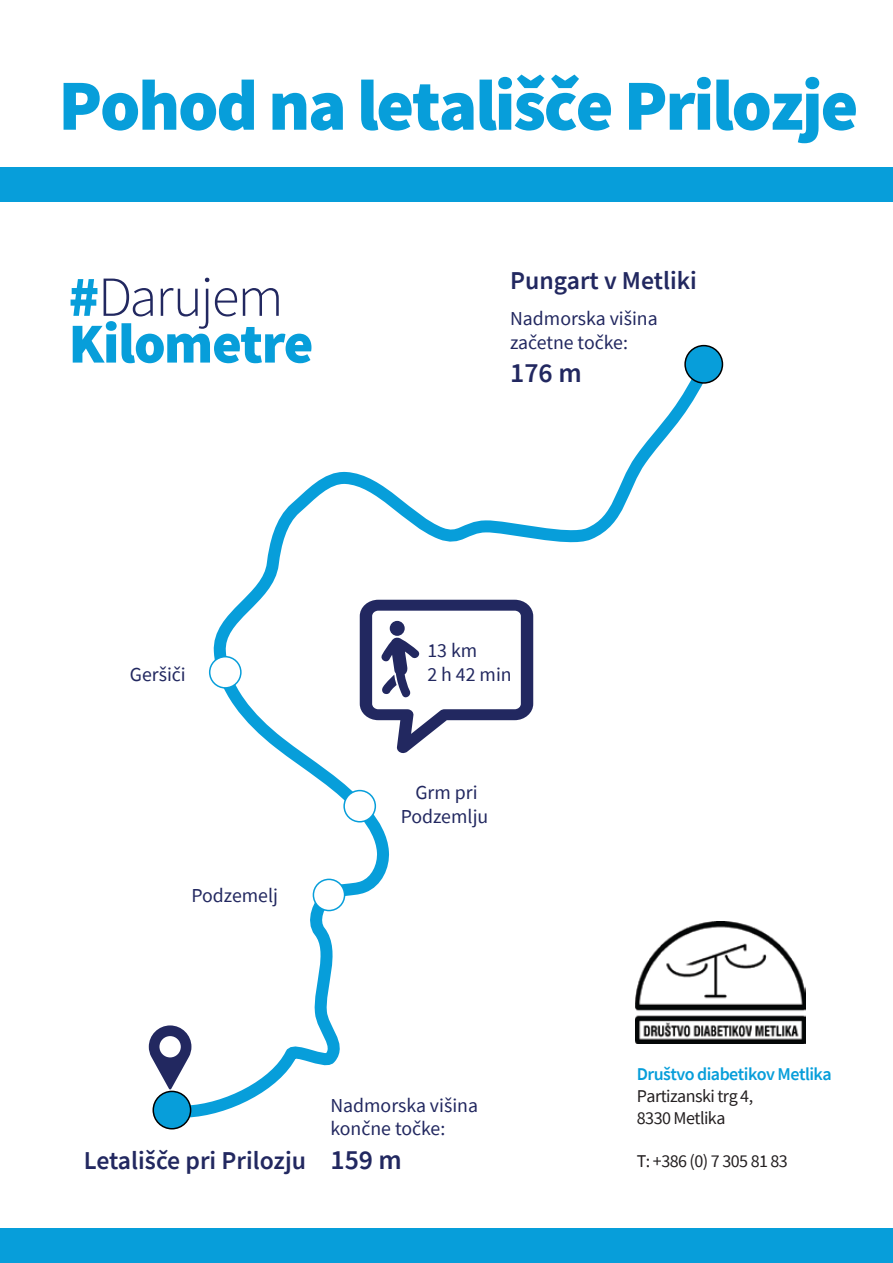
<style>
.page{position:relative;width:893px;height:1263px;background:#fff}
.page>*{position:absolute;margin:0;border:0;box-sizing:border-box;transform-origin:0 0}
.t1{font:900 72px "Source Sans Pro";letter-spacing:-.03em;color:#079eda}
.t2{font:900 56.55px/46.8px "Source Sans Pro";letter-spacing:-.02em;color:#079eda}
.t3{font:600 27.75px "Source Sans Pro";color:#222860}
.t4{font:600 25.65px "Source Sans Pro";color:#222860}
.t5{font:19.8px/23.7px "Source Sans Pro";color:#222860}
.t6{font:18px/21.6px "Source Sans Pro";letter-spacing:-.03em;color:#231f20}
.t7{font:600 18px "Source Sans Pro";letter-spacing:-.03em;color:#079eda}
.s1{font-weight:300;color:#222860}
</style>
<div class="page">
<div style="left:0;top:1229px;width:893px;height:34px;background:#079eda"></div>
<div style="left:0;top:168px;width:893px;height:34px;background:#079eda"></div>
<img style="left:716px;top:921px;width:89px;height:122px">
<svg style="left:174px;top:374px;width:542px;height:750px"></svg>
<div style="left:153px;top:1091px;width:38px;height:38px;background:#079eda;border-radius:50%"></div>
<div style="left:153px;top:1091px;width:38px;height:38px;border:2px solid #000;border-radius:50%"></div>
<svg style="left:149px;top:1025px;width:42px;height:64px"></svg>
<div style="left:685px;top:346px;width:37px;height:37px;background:#079eda;border-radius:50%"></div>
<div style="left:684px;top:345px;width:39px;height:39px;border:2px solid #000;border-radius:50%"></div>
<div style="left:210px;top:657px;width:31px;height:31px;background:#fff;border-radius:50%"></div>
<div style="left:209px;top:656px;width:33px;height:33px;border:2px solid #079eda;border-radius:50%"></div>
<div style="left:344px;top:790px;width:31px;height:32px;background:#fff;border-radius:50%"></div>
<div style="left:343px;top:790px;width:33px;height:32px;border:2px solid #079eda;border-radius:50%"></div>
<div style="left:313px;top:879px;width:32px;height:31px;background:#fff;border-radius:50%"></div>
<div style="left:313px;top:879px;width:32px;height:32px;border:2px solid #079eda;border-radius:50%"></div>
<h1 class="t1" style="left:58px;top:56px;width:802px">Pohod na letališče Prilozje</h1>
<h2 class="t2" style="left:69px;top:273px;width:246px">#<span class="s1">Darujem<br></span>Kilometre</h2>
<p class="t4" style="left:510px;top:263px;width:188px">Pungart v Metliki</p>
<p class="t5" style="left:510px;top:307px;width:149px">Nadmorska višina začetne točke:</p>
<h3 class="t3" style="left:510px;top:355px;width:73px">176 m</h3>
<p class="t5" style="left:130px;top:662px;width:57px">Geršiči</p>
<p class="t5" style="left:191px;top:883px;width:88px">Podzemelj</p>
<p class="t5" style="left:427px;top:638px;width:86px">13 km<br>2 h 42 min</p>
<p class="t5" style="left:401px;top:780px;width:89px;text-align:center">Grm pri<br>Podzemlju</p>
<p class="t4" style="left:84px;top:1143px;width:224px">Letališče pri Prilozju</p>
<p class="t5" style="left:330px;top:1093px;width:149px">Nadmorska višina končne točke:</p>
<h3 class="t3" style="left:330px;top:1141px;width:73px">159 m</h3>
<p class="t7" style="left:637px;top:1063px;width:196px">Društvo diabetikov Metlika</p>
<p class="t6" style="left:637px;top:1085px;width:118px">Partizanski trg 4,<br>8330 Metlika</p>
<p class="t6" style="left:637px;top:1150px;width:153px">T: +386 (0) 7 305 81 83</p>
</div>
